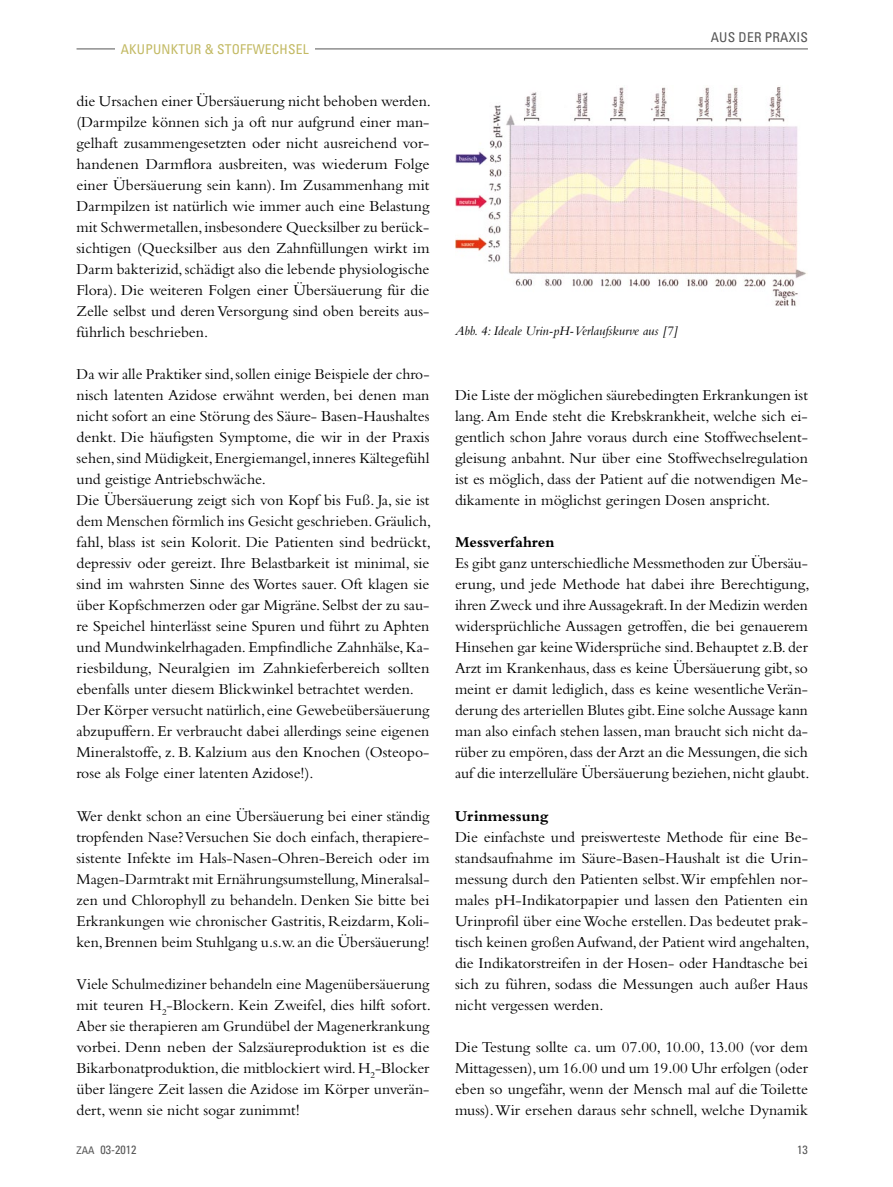
<style>
.page{position:relative;width:893px;height:1187px;background:#fff}
.page>*{position:absolute;margin:0;border:0;box-sizing:border-box;transform-origin:0 0}
.t1{font:15.75px/21px "Bembo";color:#000;text-align:justify}
.t2{font:700 15.75px "Bembo";color:#000}
.t3{font:italic 13.5px "Bembo";color:#000}
.t4{font:condensed 13.5px "Univers LT";letter-spacing:.015em;color:#c3ba64}
.t5{font:condensed 13.5px "Univers LT";letter-spacing:.015em;color:#565656}
.t6{font:condensed 12px "Univers LT";color:#565656}
.s1{font-size:10.5px}
</style>
<div class="page">
<hr style="left:77px;top:49px;width:731px;height:1px;background:#565656">
<div style="left:115px;top:43px;width:200px;height:13px;background:#fff"></div>
<img style="left:455px;top:87px;width:352px;height:219px">
<p class="t4" style="left:121px;top:40px;width:189px">AKUPUNKTUR &amp; STOFFWECHSEL</p>
<p class="t1" style="left:77px;top:90px;width:356px">die Ursachen einer Übersäuerung nicht behoben werden. (Darmpilze können sich ja oft nur aufgrund einer man&shy;gelhaft zusammengesetzten oder nicht ausreichend vor&shy;handenen Darmflora ausbreiten, was wiederum Folge einer Übersäuerung sein kann). Im Zusammenhang mit Darmpilzen ist natürlich wie immer auch eine Belastung mit Schwermetallen, insbesondere Quecksilber zu berück&shy;sichtigen (Quecksilber aus den Zahnfüllungen wirkt im Darm bakterizid, schädigt also die lebende physiologische Flora). Die weiteren Folgen einer Übersäuerung für die Zelle selbst und deren Versorgung sind oben bereits aus&shy;führlich beschrieben.</p>
<p class="t1" style="left:77px;top:363px;width:356px;text-align:left">Da wir alle Praktiker sind, sollen einige Beispiele der chro&shy;nisch latenten Azidose erwähnt werden, bei denen man nicht sofort an eine Störung des Säure- Basen-Haushaltes denkt. Die häufigsten Symptome, die wir in der Praxis sehen, sind Müdigkeit, Energiemangel, inneres Kältegefühl und geistige Antriebschwäche.<br>Die Übersäuerung zeigt sich von Kopf bis Fuß. Ja, sie ist dem Menschen förmlich ins Gesicht geschrieben. Gräulich, fahl, blass ist sein Kolorit. Die Patienten sind bedrückt, depressiv oder gereizt. Ihre Belastbarkeit ist minimal, sie sind im wahrsten Sinne des Wortes sauer. Oft klagen sie über Kopfschmerzen oder gar Migräne. Selbst der zu sau&shy;re Speichel hinterlässt seine Spuren und führt zu Aphten und Mundwinkelrhagaden. Empfindliche Zahnhälse, Ka&shy;riesbildung, Neuralgien im Zahnkieferbereich sollten ebenfalls unter diesem Blickwinkel betrachtet werden.<br>Der Körper versucht natürlich, eine Gewebeübersäuerung abzupuffern. Er verbraucht dabei allerdings seine eigenen Mineralstoffe, z. B. Kalzium aus den Knochen (Osteopo&shy;rose als Folge einer latenten Azidose!).</p>
<p class="t1" style="left:77px;top:804px;width:354px">Wer denkt schon an eine Übersäuerung bei einer ständig tropfenden Nase? Versuchen Sie doch einfach, therapiere&shy;sistente Infekte im Hals-Nasen-Ohren-Bereich oder im Magen-Darmtrakt mit Ernährungsumstellung, Mineralsal&shy;zen und Chlorophyll zu behandeln. Denken Sie bitte bei Erkrankungen wie chronischer Gastritis, Reizdarm, Koli&shy;ken, Brennen beim Stuhlgang u.s.w. an die Übersäuerung!</p>
<p class="t1" style="left:77px;top:972px;width:356px">Viele Schulmediziner behandeln eine Magenübersäuerung mit teuren H<sub>2</sub>-Blockern. Kein Zweifel, dies hilft sofort.<br>Aber sie therapieren am Grundübel der Magenerkrankung vorbei. Denn neben der Salzsäureproduktion ist es die Bikarbonatproduktion, die mitblockiert wird. H<sub>2</sub>-Blocker über längere Zeit lassen die Azidose im Körper unverän&shy;dert, wenn sie nicht sogar zunimmt!</p>
<p class="t5" style="left:711px;top:28px;width:99px">AUS DER PRAXIS</p>
<p class="t3" style="left:455px;top:323px;width:224px">Abb. 4: Ideale Urin-pH-Verlaufskurve aus [7]</p>
<p class="t1" style="left:455px;top:384px;width:354px">Die Liste der möglichen säurebedingten Erkrankungen ist lang. Am Ende steht die Krebskrankheit, welche sich ei&shy;gentlich schon Jahre voraus durch eine Stoffwechselent&shy;gleisung anbahnt. Nur über eine Stoffwechselregulation ist es möglich, dass der Patient auf die notwendigen Me&shy;dikamente in möglichst geringen Dosen anspricht.</p>
<p class="t2" style="left:455px;top:533px;width:101px">Messverfahren</p>
<p class="t1" style="left:455px;top:552px;width:356px">Es gibt ganz unterschiedliche Messmethoden zur Übersäu&shy;erung, und jede Methode hat dabei ihre Berechtigung, ihren Zweck und ihre Aussagekraft. In der Medizin werden widersprüchliche Aussagen getroffen, die bei genauerem Hinsehen gar keine Widersprüche sind. Behauptet z.B. der Arzt im Krankenhaus, dass es keine Übersäuerung gibt, so meint er damit lediglich, dass es keine wesentliche Verän&shy;derung des arteriellen Blutes gibt. Eine solche Aussage kann man also einfach stehen lassen, man braucht sich nicht da&shy;rüber zu empören, dass der Arzt an die Messungen, die sich auf die interzelluläre Übersäuerung beziehen, nicht glaubt.</p>
<p class="t2" style="left:455px;top:806px;width:95px">Urinmessung</p>
<p class="t1" style="left:455px;top:825px;width:356px">Die einfachste und preiswerteste Methode für eine Be&shy;standsaufnahme im Säure-Basen-Haushalt ist die Urin&shy;messung durch den Patienten selbst. Wir empfehlen nor&shy;males pH-Indikatorpapier und lassen den Patienten ein Urinprofil über eine Woche erstellen. Das bedeutet prak&shy;tisch keinen großen Aufwand, der Patient wird angehalten, die Indikatorstreifen in der Hosen- oder Handtasche bei sich zu führen, sodass die Messungen auch außer Haus nicht vergessen werden.</p>
<p class="t1" style="left:455px;top:1035px;width:354px">Die Testung sollte ca. um 07.00, 10.00, 13.00 (vor dem Mittagessen), um 16.00 und um 19.00 Uhr erfolgen (oder eben so ungefähr, wenn der Mensch mal auf die Toilette muss). Wir ersehen daraus sehr schnell, welche Dynamik</p>
<p class="t6" style="left:77px;top:1141px;width:62px"><span class="s1">ZAA</span> 03-2012</p>
<p class="t6" style="left:797px;top:1141px;width:12px">13</p>
</div>
